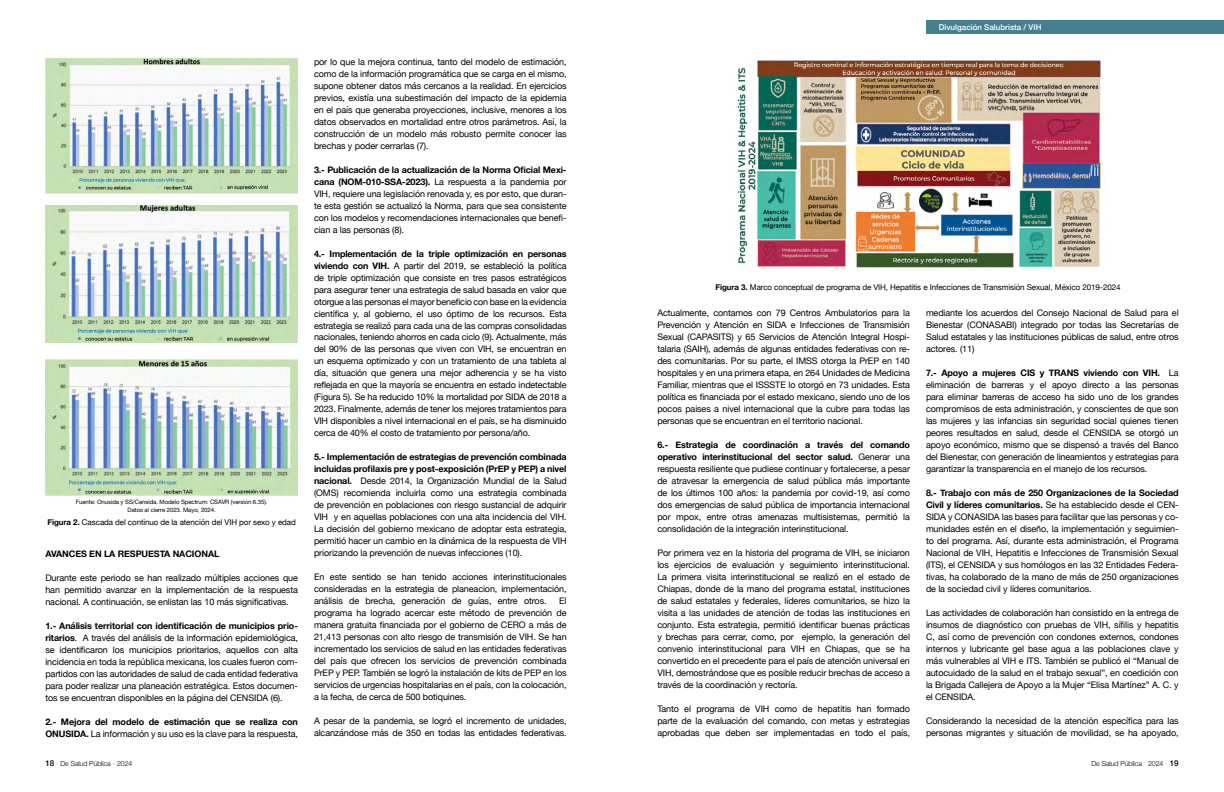
<style>
.page{position:relative;width:1224px;height:792px;background:#fff}
.page>*{position:absolute;margin:0;border:0;box-sizing:border-box;transform-origin:0 0}
.t1{font:9px/12px "Helvetica Neue";letter-spacing:-.01em;color:#000;text-align:justify}
.t2{font:700 9px/12px "Helvetica Neue";letter-spacing:-.01em;color:#000}
.t3{font:8px "Helvetica Neue";letter-spacing:-.01em;color:#000}
.t4{font:500 8px "Helvetica Neue";color:#fff}
.t5{font:300 7px "Helvetica Neue";letter-spacing:-.01em;color:#000}
.t6{font:6px/8px "Helvetica Neue";letter-spacing:-.01em;color:#000;text-align:center}
.s1{font-weight:700}
.s2{font-weight:400}
.s3{font-weight:500;font-size:8px}
.s4{font-size:8px;color:#83cfcc}
</style>
<div class="page">
<img style="left:45px;top:57px;width:253px;height:136px">
<img style="left:45px;top:206px;width:253px;height:137px">
<img style="left:45px;top:359px;width:253px;height:137px">
<img style="left:737px;top:60px;width:364px;height:209px">
<div style="left:926px;top:21px;width:298px;height:13px;background:#45808f"></div>
<p class="t6" style="left:76px;top:498px;width:193px">Fuente: Onusida y SS/Censida. Modelo Spectrum: CSAVR (versión 6.35).<br>Datos al cierre 2023. Mayo, 2024.</p>
<p class="t3" style="left:47px;top:516px;width:250px"><span class="s1">Figura 2.</span> Cascada del continuo de la atención del VIH por sexo y edad</p>
<p class="t2" style="left:45px;top:548px;width:176px">AVANCES EN LA RESPUESTA NACIONAL</p>
<p class="t1" style="left:45px;top:572px;width:254px">Durante este periodo se han realizado múltiples acciones que han permitido avanzar en la implementación de la respuesta nacional. A continuación, se enlistan las 10 más significativas.</p>
<p class="t1" style="left:45px;top:620px;width:254px"><span class="s1">1.- Análisis territorial con identificación de municipios prio&shy;ritarios</span>. A través del análisis de la información epidemiológica, se identificaron los municipios prioritarios, aquellos con alta incidencia en toda la república mexicana, los cuales fueron com&shy;partidos con las autoridades de salud de cada entidad federativa para poder realizar una planeación estratégica. Estos documen&shy;tos se encuentran disponibles en la página del CENSIDA (6).</p>
<p class="t2" style="left:45px;top:716px;width:254px">2.- Mejora del modelo de estimación que se realiza con<br>ONUSIDA. <span class="s2">La información y su uso es la clave para la respuesta,</span></p>
<p class="t1" style="left:314px;top:56px;width:254px">por lo que la mejora continua, tanto del modelo de estimación, como de la información programática que se carga en el mismo, supone obtener datos más cercanos a la realidad. En ejercicios previos, existía una subestimación del impacto de la epidemia en el país que generaba proyecciones, inclusive, menores a los datos observados en mortalidad entre otros parámetros. Así, la construcción de un modelo más robusto permite conocer las brechas y poder cerrarlas (7).</p>
<p class="t1" style="left:314px;top:164px;width:254px"><span class="s1">3.- Publicación de la actualización de la Norma Oficial Mexi&shy;cana (NOM-010-SSA-2023).</span> La respuesta a la pandemia por VIH, requiere una legislación renovada y, es por esto, que duran&shy;te esta gestión se actualizó la Norma, para que sea consistente con los modelos y recomendaciones internacionales que benefi&shy;cian a las personas (8).</p>
<p class="t1" style="left:314px;top:248px;width:254px"><span class="s1">4.- Implementación de la triple optimización en personas viviendo con VIH.</span> A partir del 2019, se estableció la política de triple optimización que consiste en tres pasos estratégicos para asegurar tener una estrategia de salud basada en valor que otorgue a las personas el mayor beneficio con base en la evidencia científica y, al gobierno, el uso óptimo de los recursos. Esta estrategia se realizó para cada una de las compras consolidadas nacionales, teniendo ahorros en cada ciclo (9). Actualmente, más del 90% de las personas que viven con VIH, se encuentran en un esquema optimizado y con un tratamiento de una tableta al día, situación que genera una mejor adherencia y se ha visto reflejada en que la mayoría se encuentra en estado indetectable (Figura 5). Se ha reducido 10% la mortalidad por SIDA de 2018 a 2023. Finalmente, además de tener los mejores tratamientos para VIH disponibles a nivel internacional en el país, se ha disminuido cerca de 40% el costo de tratamiento por persona/año.</p>
<p class="t1" style="left:314px;top:452px;width:254px"><span class="s1">5.- Implementación de estrategias de prevención combinada incluidas profilaxis pre y post-exposición (PrEP y PEP) a nivel nacional.</span> Desde 2014, la Organización Mundial de la Salud (OMS) recomienda incluirla como una estrategia combinada de prevención en poblaciones con riesgo sustancial de adquirir VIH y en aquellas poblaciones con una alta incidencia del VIH.<br>La decisión del gobierno mexicano de adoptar esta estrategia, permitió hacer un cambio en la dinámica de la respuesta de VIH priorizando la prevención de nuevas infecciones (10).</p>
<p class="t1" style="left:314px;top:572px;width:254px">En este sentido se han tenido acciones interinstitucionales consideradas en la estrategia de planeacion, implementación, análisis de brecha, generación de guías, entre otros.</p>
<p class="t1" style="left:314px;top:596px;width:254px;text-indent:245px">El programa ha logrado acercar este método de prevención de manera gratuita financiada por el gobierno de CERO a más de 21,413 personas con alto riesgo de transmisión de VIH. Se han incrementado los servicios de salud en las entidades federativas del país que ofrecen los servicios de prevención combinada PrEP y PEP. También se logró la instalación de kits de PEP en los servicios de urgencias hospitalarias en el país, con la colocación, a la fecha, de cerca de 500 botiquines.</p>
<p class="t1" style="left:314px;top:716px;width:254px">A pesar de la pandemia, se logró el incremento de unidades, alcanzándose más de 350 en todas las entidades federativas.</p>
<p class="t4" style="left:939px;top:21px;width:104px">Divulgación Salubrista / VIH</p>
<p class="t3" style="left:715px;top:282px;width:407px"><span class="s1">Figura 3.</span> Marco conceptual de programa de VIH, Hepatitis e Infecciones de Transmisión Sexual, México 2019-2024</p>
<p class="t1" style="left:657px;top:308px;width:254px">Actualmente, contamos con 79 Centros Ambulatorios para la Prevención y Atención en SIDA e Infecciones de Transmisión Sexual (CAPASITS) y 65 Servicios de Atención Integral Hospi&shy;talaria (SAIH), además de algunas entidades federativas con re&shy;des comunitarias. Por su parte, el IMSS otorga la PrEP en 140 hospitales y en una primera etapa, en 264 Unidades de Medicina Familiar, mientras que el ISSSTE lo otorgó en 73 unidades. Esta política es financiada por el estado mexicano, siendo uno de los pocos paises a nivel internacional que la cubre para todas las personas que se encuentran en el territorio nacional.</p>
<p class="t1" style="left:657px;top:440px;width:254px"><span class="s1">6.- Estrategia de coordinación a través del comando operativo interinstitucional del sector salud.</span> Generar una respuesta resiliente que pudiese continuar y fortalecerse, a pesar de atravesar la emergencia de salud pública más importante de los últimos 100 años: la pandemia por covid-19, así como dos emergencias de salud pública de importancia internacional por mpox, entre otras amenazas multisistemas, permitió la consolidación de la integración interinstitucional.</p>
<p class="t1" style="left:657px;top:548px;width:254px">Por primera vez en la historia del programa de VIH, se iniciaron los ejercicios de evaluación y seguimiento interinstitucional.<br>La primera visita interinstitucional se realizó en el estado de Chiapas, donde de la mano del programa estatal, instituciones de salud estatales y federales, líderes comunitarios, se hizo la visita a las unidades de atención de todas las instituciones en conjunto. Esta estrategia, permitió identificar buenas prácticas y brechas para cerrar, como, por ejemplo, la generación del convenio interinstitucional para VIH en Chiapas, que se ha convertido en el precedente para el país de atención universal en VIH, demostrándose que es posible reducir brechas de acceso a través de la coordinación y rectoría.</p>
<p class="t1" style="left:657px;top:704px;width:254px">Tanto el programa de VIH como de hepatitis han formado parte de la evaluación del comando, con metas y estrategias aprobadas que deben ser implementadas en todo el país,</p>
<p class="t1" style="left:926px;top:308px;width:254px">mediante los acuerdos del Consejo Nacional de Salud para el Bienestar (CONASABI) integrado por todas las Secretarías de Salud estatales y las instituciones públicas de salud, entre otros actores. (11)</p>
<p class="t1" style="left:926px;top:368px;width:254px"><span class="s1">7.- Apoyo a mujeres CIS y TRANS viviendo con VIH.</span> La eliminación de barreras y el apoyo directo a las personas para eliminar barreras de acceso ha sido uno de los grandes compromisos de esta administración, y conscientes de que son las mujeres y las infancias sin seguridad social quienes tienen peores resultados en salud, desde el CENSIDA se otorgó un apoyo económico, mismo que se dispensó a través del Banco del Bienestar, con generación de lineamientos y estrategias para garantizar la transparencia en el manejo de los recursos.</p>
<p class="t1" style="left:926px;top:487px;width:254px"><span class="s1">8.- Trabajo con más de 250 Organizaciones de la Sociedad Civil y líderes comunitarios.</span> Se ha establecido desde el CEN-SIDA y CONASIDA las bases para facilitar que las personas y co&shy;munidades estén en el diseño, la implementación y seguimien&shy;to del programa. Así, durante esta administración, el Programa Nacional de VIH, Hepatitis e Infecciones de Transmisión Sexual (ITS), el CENSIDA y sus homólogos en las 32 Entidades Federa&shy;tivas, ha colaborado de la mano de más de 250 organizaciones de la sociedad civil y líderes comunitarios.</p>
<p class="t1" style="left:926px;top:607px;width:254px">Las actividades de colaboración han consistido en la entrega de insumos de diagnóstico con pruebas de VIH, sífilis y hepatitis C, así como de prevención con condones externos, condones internos y lubricante gel base agua a las poblaciones clave y más vulnerables al VIH e ITS. También se publicó el “Manual de autocuidado de la salud en el trabajo sexual”, en coedición con la Brigada Callejera de Apoyo a la Mujer “Elisa Martínez” A. C. y el CENSIDA.</p>
<p class="t1" style="left:926px;top:715px;width:254px">Considerando la necesidad de la atención específica para las personas migrantes y situación de movilidad, se ha apoyado,</p>
<p class="t5" style="left:45px;top:758px;width:89px"><span class="s3">18</span> <span class="s4">·</span> De Salud Pública <span class="s4">·</span> 2024</p>
<p class="t5" style="left:1092px;top:758px;width:89px">De Salud Pública <span class="s4">·</span> 2024 <span class="s4">·</span> <span class="s3">19</span></p>
</div>
